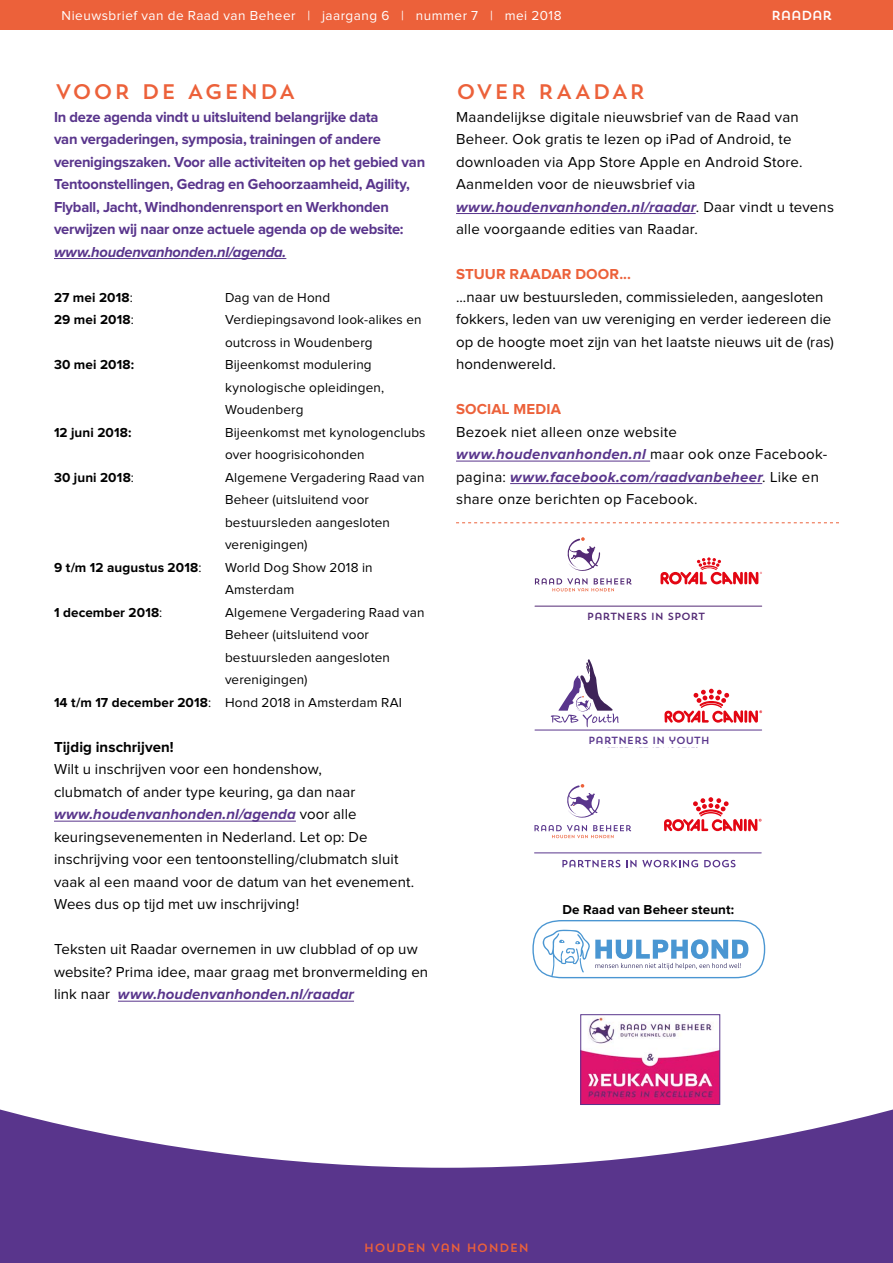
<style>
.page{position:relative;width:893px;height:1263px;background:#fff}
.page>*{position:absolute;margin:0;border:0;box-sizing:border-box;transform-origin:0 0}
.t1{font:21px "Trend Sans One";letter-spacing:.045em;color:#ec613a}
.t2{font:15px/22.5px "Proxima Nova";letter-spacing:.01em;color:#000}
.t3{font:700 15px/22.5px "Proxima Nova";letter-spacing:-.015em;color:#59358c}
.t4{font:italic 700 15px "Proxima Nova";letter-spacing:-.015em;color:#59358c}
.t5{font:700 15px "Proxima Nova";letter-spacing:.01em;color:#ec613a}
.t6{font:700 15px "Proxima Nova";letter-spacing:.005em;color:#000}
.t7{font:13.5px/22.5px "Proxima Nova";letter-spacing:.01em;color:#000}
.t8{font:700 13.5px "Proxima Nova";letter-spacing:.01em;color:#000}
.t9{font:13.5px "Proxima Nova";letter-spacing:.035em;color:#fff}
.t10{font:13.05px "Trend Sans One";letter-spacing:-.07em;color:#fff}
.t11{font:12px "Trend Sans One";color:#ec613a}
.t12{font:10.35px "Trend Sans One";letter-spacing:-.04em;color:#532a75}
.t13{font:10.35px "Trend Sans One";letter-spacing:-.04em;color:#59358c}
.s1{font-weight:400}
.s2{font-weight:700}
.s3{font-weight:700;font-style:italic;color:#59358c}
</style>
<div class="page">
<div style="left:0;top:0;width:893px;height:30px;background:#ec613a"></div>
<svg style="left:0;top:1109px;width:893px;height:154px;fill:#59358c"></svg>
<hr style="left:54px;top:258px;width:232px;height:1px;background:#59358c">
<hr style="left:456px;top:213px;width:240px;height:1px;background:#59358c">
<hr style="left:456px;top:461px;width:194px;height:1px;background:#59358c">
<hr style="left:510px;top:483px;width:252px;height:1px;background:#59358c">
<svg style="left:456px;top:522px;width:383px;height:1px"></svg>
<hr style="left:54px;top:821px;width:242px;height:1px;background:#59358c">
<hr style="left:118px;top:1001px;width:236px;height:1px;background:#59358c">
<svg style="left:535px;top:578px;width:96px;height:13px"></svg>
<svg style="left:567px;top:537px;width:33px;height:34px"></svg>
<hr style="left:535px;top:606px;width:227px;height:1px;background:#542a75">
<svg style="left:660px;top:557px;width:102px;height:28px"></svg>
<hr style="left:535px;top:730px;width:227px;height:1px;background:#59358c">
<svg style="left:664px;top:689px;width:98px;height:34px"></svg>
<svg style="left:551px;top:659px;width:68px;height:68px"></svg>
<svg style="left:534px;top:825px;width:97px;height:13px"></svg>
<svg style="left:567px;top:784px;width:33px;height:34px"></svg>
<hr style="left:534px;top:853px;width:227px;height:1px;background:#59358c">
<svg style="left:562px;top:860px;width:58px;height:7px"></svg>
<svg style="left:626px;top:860px;width:10px;height:7px"></svg>
<svg style="left:642px;top:860px;width:56px;height:7px"></svg>
<svg style="left:704px;top:860px;width:31px;height:7px"></svg>
<svg style="left:664px;top:797px;width:98px;height:34px"></svg>
<img style="left:582px;top:1017px;width:136px;height:86px">
<div style="left:580px;top:1014px;width:140px;height:91px;border:1px solid #59358c"></div>
<svg style="left:532px;top:920px;width:233px;height:58px"></svg>
<p class="t9" style="left:62px;top:9px;width:501px">Nieuwsbrief van de Raad van Beheer | jaargang 6 | nummer 7 | mei 2018</p>
<p class="t10" style="left:771px;top:7px;width:63px">RAADAR</p>
<h1 class="t1" style="left:55px;top:78px;width:242px">VOOR DE AGENDA</h1>
<p class="t3" style="left:54px;top:106px;width:373px">In deze agenda vindt u uitsluitend belangrijke data<br>van vergaderingen, symposia, trainingen of andere verenigingszaken. Voor alle activiteiten op het gebied van Tentoonstellingen, Gedrag en Gehoorzaamheid, Agility, Flyball, Jacht, Windhondenrensport en Werkhonden verwijzen wij naar onze actuele agenda op de website:</p>
<p class="t4" style="left:54px;top:245px;width:234px">www.houdenvanhonden.nl/agenda.</p>
<p class="t8" style="left:54px;top:291px;width:80px">27 mei 2018<span class="s1">:</span></p>
<p class="t7" style="left:225px;top:286px;width:107px">Dag van de Hond</p>
<p class="t8" style="left:54px;top:313px;width:81px">29 mei 2018<span class="s1">:</span></p>
<p class="t7" style="left:225px;top:309px;width:198px">Verdiepingsavond look-alikes en outcross in Woudenberg</p>
<p class="t8" style="left:54px;top:358px;width:82px">30 mei 2018:</p>
<p class="t7" style="left:225px;top:354px;width:161px">Bijeenkomst modulering kynologische opleidingen,<br>Woudenberg</p>
<p class="t8" style="left:54px;top:426px;width:79px">12 juni 2018:</p>
<p class="t7" style="left:225px;top:421px;width:202px">Bijeenkomst met kynologenclubs over hoogrisicohonden</p>
<p class="t8" style="left:54px;top:471px;width:81px">30 juni 2018<span class="s1">:</span></p>
<p class="t7" style="left:225px;top:466px;width:201px">Algemene Vergadering Raad van<br>Beheer (uitsluitend voor bestuursleden aangesloten verenigingen)</p>
<p class="t8" style="left:54px;top:561px;width:149px">9 t/m 12 augustus 2018<span class="s1">:</span></p>
<p class="t7" style="left:225px;top:556px;width:149px">World Dog Show 2018 in<br>Amsterdam</p>
<p class="t8" style="left:54px;top:606px;width:110px">1 december 2018<span class="s1">:</span></p>
<p class="t7" style="left:225px;top:601px;width:201px">Algemene Vergadering Raad van</p>
<p class="t7" style="left:225px;top:624px;width:146px">Beheer (uitsluitend voor</p>
<p class="t7" style="left:225px;top:646px;width:166px">bestuursleden aangesloten</p>
<p class="t7" style="left:225px;top:669px;width:84px">verenigingen)</p>
<p class="t7" style="left:54px;top:691px;width:350px"><span class="s2">14 t/m 17 december 2018</span>: Hond 2018 in Amsterdam RAI</p>
<p class="t6" style="left:54px;top:740px;width:121px">Tijdig inschrijven!</p>
<p class="t2" style="left:54px;top:758px;width:362px">Wilt u inschrijven voor een hondenshow,<br>clubmatch of ander type keuring, ga dan naar <span class="s3">www.houdenvanhonden.nl/agenda</span> voor alle keuringsevenementen in Nederland. Let op: De inschrijving voor een tentoonstelling/clubmatch sluit vaak al een maand voor de datum van het evenement.<br>Wees dus op tijd met uw inschrijving!</p>
<p class="t2" style="left:54px;top:938px;width:376px">Teksten uit Raadar overnemen in uw clubblad of op uw website? Prima idee, maar graag met bronvermelding en link naar <span class="s3">www.houdenvanhonden.nl/raadar</span></p>
<h1 class="t1" style="left:456px;top:78px;width:191px">OVER RAADAR</h1>
<p class="t2" style="left:456px;top:106px;width:380px">Maandelijkse digitale nieuwsbrief van de Raad van Beheer. Ook gratis te lezen op iPad of Android, te downloaden via App Store Apple en Android Store.<br>Aanmelden voor de nieuwsbrief via <span class="s3">www.houdenvanhonden.nl/raadar</span>. Daar vindt u tevens alle voorgaande edities van Raadar.</p>
<p class="t5" style="left:456px;top:267px;width:176px">STUUR RAADAR DOOR...</p>
<p class="t2" style="left:456px;top:286px;width:379px">...naar uw bestuursleden, commissieleden, aangesloten fokkers, leden van uw vereniging en verder iedereen die op de hoogte moet zijn van het laatste nieuws uit de (ras) hondenwereld.</p>
<p class="t5" style="left:456px;top:402px;width:106px">SOCIAL MEDIA</p>
<p class="t2" style="left:456px;top:421px;width:372px">Bezoek niet alleen onze website <span class="s3">www.houdenvanhonden.nl</span> maar ook onze Facebook&shy;pagina: <span class="s3">www.facebook.com/raadvanbeheer</span>. Like en share onze berichten op Facebook.</p>
<p class="t12" style="left:587px;top:610px;width:120px">PARTNERS IN SPORT</p>
<p class="t13" style="left:588px;top:734px;width:123px">PARTNERS IN YOUTH</p>
<p class="t8" style="left:562px;top:903px;width:173px">De Raad van Beheer steunt:</p>
<p class="t11" style="left:364px;top:1240px;width:167px">HOUDEN VAN HONDEN</p>
</div>
